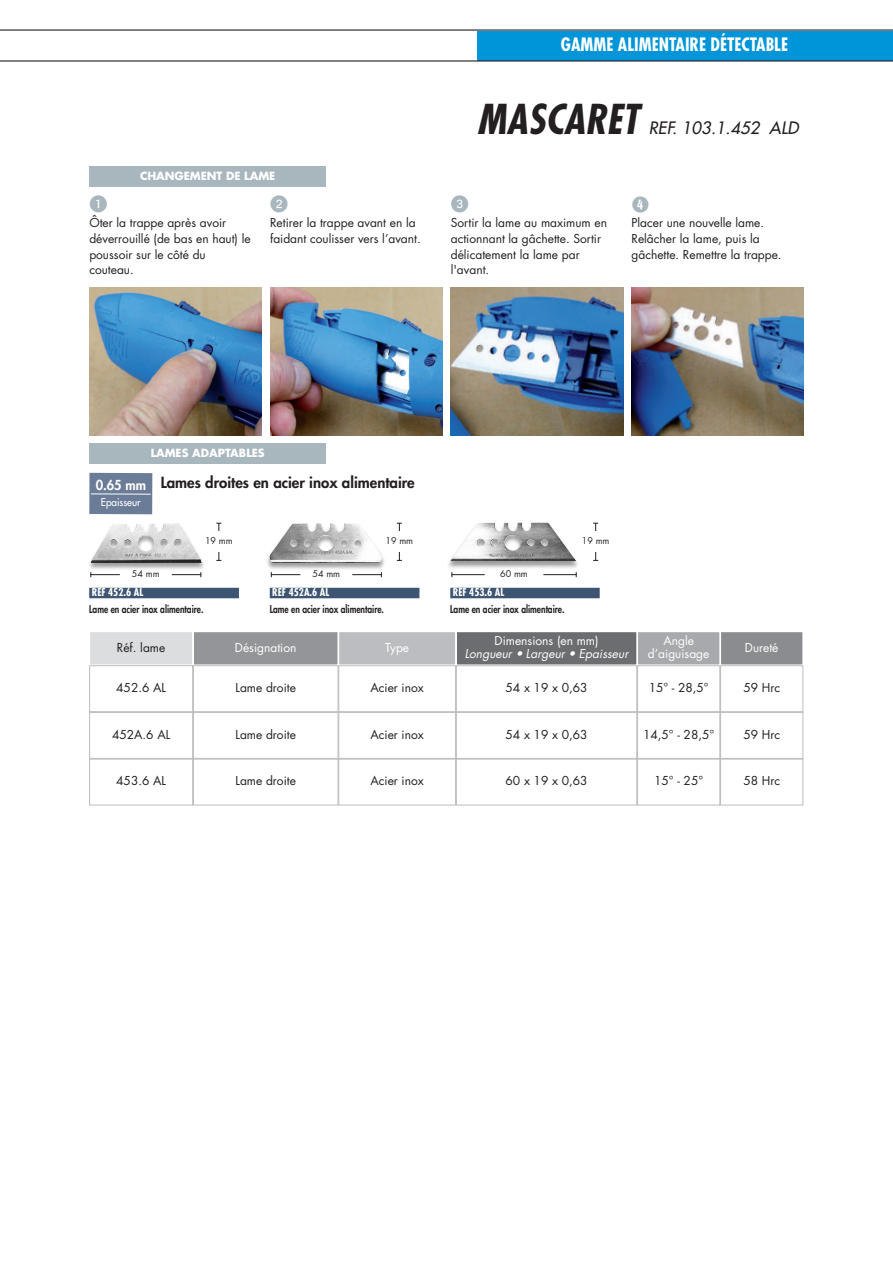
<style>
.page{position:relative;width:893px;height:1263px;background:#fff}
.page>*{position:absolute;margin:0;border:0;box-sizing:border-box;transform-origin:0 0}
.t1{font:italic 700 condensed 40.05px "Futura";letter-spacing:.005em;color:#231f20}
.t2{font:700 condensed 18px "Futura";color:#fff}
.t3{font:18px "Numerics P04";color:#a8b6be}
.t4{font:italic 16.65px "Futura";letter-spacing:.005em;color:#231f20}
.t5{font:800 15px "Futura";color:#231f20}
.t6{font:800 13.5px "Futura";color:#fff;scale:.95 1}
.t7{font:12px/15.8px "Futura";color:#231f20}
.t8{font:12px/13.2px "Futura";color:#fff;text-align:center}
.t9{font:italic 12px "Futura";letter-spacing:.005em;color:#fff}
.t10{font:700 10.95px "Futura";color:#fff}
.t11{font:800 10.5px "Futura";color:#231f20;scale:.8 1}
.t12{font:700 condensed 10.5px "Futura";color:#fff}
.t13{font:10.5px "Futura";letter-spacing:-.005em;color:#fff;scale:.95 1}
.t14{font:9px "Futura";color:#231f20}
</style>
<div class="page">
<div style="left:477px;top:31px;width:416px;height:29px;background:#0095d9"></div>
<div style="left:89px;top:166px;width:237px;height:21px;background:#a8b6be"></div>
<div style="left:89px;top:444px;width:237px;height:20px;background:#a8b6be"></div>
<hr style="left:0;top:29px;width:893px;height:2px;background:#231f20">
<hr style="left:0;top:60px;width:893px;height:2px;background:#231f20">
<div style="left:90px;top:632px;width:102px;height:33px;background:#dcdddf"></div>
<div style="left:89px;top:631px;width:104px;height:34px;border:1px solid #fff"></div>
<div style="left:194px;top:632px;width:144px;height:33px;background:#939598"></div>
<div style="left:193px;top:631px;width:145px;height:34px;border:1px solid #fff"></div>
<div style="left:339px;top:632px;width:116px;height:33px;background:#bcbdc0"></div>
<div style="left:338px;top:631px;width:118px;height:34px;border:1px solid #fff"></div>
<div style="left:457px;top:632px;width:179px;height:33px;background:#6c6d70"></div>
<div style="left:456px;top:631px;width:181px;height:34px;border:1px solid #fff"></div>
<div style="left:638px;top:632px;width:81px;height:33px;background:#a8a9ad"></div>
<div style="left:637px;top:631px;width:83px;height:34px;border:1px solid #fff"></div>
<div style="left:721px;top:632px;width:81px;height:33px;background:#8a8c8f"></div>
<div style="left:720px;top:631px;width:83px;height:34px;border:1px solid #fff"></div>
<div style="left:89px;top:665px;width:104px;height:47px;border:1px solid #bcbdc0"></div>
<div style="left:193px;top:665px;width:145px;height:47px;border:1px solid #bcbdc0"></div>
<div style="left:338px;top:665px;width:118px;height:47px;border:1px solid #bcbdc0"></div>
<div style="left:456px;top:665px;width:181px;height:47px;border:1px solid #bcbdc0"></div>
<div style="left:637px;top:665px;width:83px;height:47px;border:1px solid #bcbdc0"></div>
<div style="left:720px;top:665px;width:83px;height:47px;border:1px solid #bcbdc0"></div>
<div style="left:89px;top:712px;width:104px;height:47px;border:1px solid #bcbdc0"></div>
<div style="left:193px;top:712px;width:145px;height:47px;border:1px solid #bcbdc0"></div>
<div style="left:338px;top:712px;width:118px;height:47px;border:1px solid #bcbdc0"></div>
<div style="left:456px;top:712px;width:181px;height:47px;border:1px solid #bcbdc0"></div>
<div style="left:637px;top:712px;width:83px;height:47px;border:1px solid #bcbdc0"></div>
<div style="left:720px;top:712px;width:83px;height:47px;border:1px solid #bcbdc0"></div>
<div style="left:89px;top:759px;width:104px;height:46px;border:1px solid #bcbdc0"></div>
<div style="left:193px;top:759px;width:145px;height:46px;border:1px solid #bcbdc0"></div>
<div style="left:338px;top:759px;width:118px;height:46px;border:1px solid #bcbdc0"></div>
<div style="left:456px;top:759px;width:181px;height:46px;border:1px solid #bcbdc0"></div>
<div style="left:637px;top:759px;width:83px;height:46px;border:1px solid #bcbdc0"></div>
<div style="left:720px;top:759px;width:83px;height:46px;border:1px solid #bcbdc0"></div>
<div style="left:89px;top:473px;width:63px;height:41px;background:#6a7c97"></div>
<hr style="left:91px;top:493px;width:60px;height:2px;background:#fff">
<img style="left:270px;top:287px;width:172px;height:148px">
<img style="left:451px;top:287px;width:172px;height:148px">
<img style="left:631px;top:287px;width:173px;height:148px">
<img style="left:89px;top:287px;width:173px;height:148px">
<img style="left:89px;top:523px;width:115px;height:52px">
<img style="left:163px;top:523px;width:25px;height:16px">
<hr style="left:90px;top:574px;width:30px;height:1px;background:#231f20">
<svg style="left:172px;top:572px;width:29px;height:5px"></svg>
<div style="left:89px;top:588px;width:150px;height:10px;background:#3d5572"></div>
<svg style="left:216px;top:523px;width:5px;height:8px"></svg>
<svg style="left:216px;top:552px;width:5px;height:9px"></svg>
<div style="left:200px;top:531px;width:38px;height:21px;background:#fff"></div>
<img style="left:448px;top:522px;width:130px;height:52px">
<img style="left:450px;top:523px;width:127px;height:38px">
<hr style="left:451px;top:574px;width:34px;height:1px;background:#231f20">
<hr style="left:543px;top:574px;width:34px;height:1px;background:#231f20">
<div style="left:450px;top:588px;width:150px;height:10px;background:#3d5572"></div>
<svg style="left:593px;top:523px;width:5px;height:8px"></svg>
<svg style="left:593px;top:552px;width:5px;height:9px"></svg>
<div style="left:577px;top:531px;width:37px;height:21px;background:#fff"></div>
<img style="left:267px;top:523px;width:118px;height:52px">
<img style="left:316px;top:523px;width:25px;height:9px">
<svg style="left:271px;top:572px;width:29px;height:5px"></svg>
<hr style="left:352px;top:574px;width:30px;height:1px;background:#231f20">
<div style="left:270px;top:588px;width:149px;height:10px;background:#3d5572"></div>
<svg style="left:397px;top:523px;width:5px;height:8px"></svg>
<svg style="left:397px;top:552px;width:5px;height:9px"></svg>
<div style="left:381px;top:531px;width:37px;height:21px;background:#fff"></div>
<h2 class="t2" style="left:561px;top:36px;width:229px">GAMME ALIMENTAIRE DÉTECTABLE</h2>
<p class="t10" style="left:140px;top:171px;width:137px">CHANGEMENT DE LAME</p>
<h2 class="t3" style="left:89px;top:193px;width:20px">1</h2>
<p class="t7" style="left:89px;top:216px;width:163px">Ôter la trappe après avoir déverrouillé (de bas en haut) le poussoir sur le côté du couteau.</p>
<h2 class="t3" style="left:270px;top:193px;width:20px">2</h2>
<p class="t7" style="left:270px;top:216px;width:152px">Retirer la trappe avant en la faidant coulisser vers l’avant.</p>
<h1 class="t1" style="left:477px;top:101px;width:163px">MASCARET</h1>
<h3 class="t4" style="left:649px;top:119px;width:151px">REF. 103.1.452 ALD</h3>
<h2 class="t3" style="left:451px;top:193px;width:20px">3</h2>
<p class="t7" style="left:451px;top:216px;width:158px">Sortir la lame au maximum en actionnant la gâchette. Sortir délicatement la lame par l'avant.</p>
<h2 class="t3" style="left:632px;top:193px;width:20px">R</h2>
<p class="t7" style="left:631px;top:216px;width:152px">Placer une nouvelle lame.<br>Relâcher la lame, puis la gâchette. Remettre la trappe.</p>
<p class="t10" style="left:151px;top:448px;width:115px">LAMES ADAPTABLES</p>
<p class="t6" style="left:96px;top:479px;width:54px">0.65 mm</p>
<p class="t13" style="left:101px;top:496px;width:44px">Epaisseur</p>
<p class="t5" style="left:161px;top:475px;width:256px">Lames droites en acier inox alimentaire</p>
<p class="t14" style="left:205px;top:537px;width:29px">19 mm</p>
<p class="t14" style="left:386px;top:537px;width:29px">19 mm</p>
<p class="t14" style="left:132px;top:570px;width:29px">54 mm</p>
<p class="t12" style="left:92px;top:588px;width:53px">REF 452.6 AL</p>
<p class="t11" style="left:89px;top:604px;width:144px">Lame en acier inox alimentaire.</p>
<p class="t14" style="left:312px;top:570px;width:29px">54 mm</p>
<p class="t12" style="left:272px;top:588px;width:59px">REF 452A.6 AL</p>
<p class="t11" style="left:270px;top:604px;width:144px">Lame en acier inox alimentaire.</p>
<p class="t7" style="left:117px;top:640px;width:50px">Réf. lame</p>
<p class="t8" style="left:235px;top:642px;width:63px">Désignation</p>
<p class="t8" style="left:385px;top:642px;width:26px">Type</p>
<p class="t14" style="left:500px;top:570px;width:29px">60 mm</p>
<p class="t12" style="left:453px;top:588px;width:53px">REF 453.6 AL</p>
<p class="t11" style="left:450px;top:604px;width:144px">Lame en acier inox alimentaire.</p>
<p class="t14" style="left:582px;top:537px;width:29px">19 mm</p>
<p class="t8" style="left:495px;top:635px;width:106px">Dimensions (en mm)</p>
<p class="t9" style="left:465px;top:648px;width:165px">Longueur • Largeur • Epaisseur</p>
<p class="t8" style="left:648px;top:635px;width:63px">Angle d’aiguisage</p>
<p class="t8" style="left:745px;top:642px;width:35px">Dureté</p>
<p class="t7" style="left:116px;top:681px;width:51px">452.6 AL</p>
<p class="t7" style="left:235px;top:681px;width:62px">Lame droite</p>
<p class="t7" style="left:370px;top:681px;width:55px">Acier inox</p>
<p class="t7" style="left:506px;top:681px;width:84px">54 x 19 x 0,63</p>
<p class="t7" style="left:649px;top:681px;width:62px">15° - 28,5°</p>
<p class="t7" style="left:743px;top:681px;width:38px">59 Hrc</p>
<p class="t7" style="left:112px;top:727px;width:60px">452A.6 AL</p>
<p class="t7" style="left:235px;top:727px;width:62px">Lame droite</p>
<p class="t7" style="left:370px;top:727px;width:55px">Acier inox</p>
<p class="t7" style="left:506px;top:727px;width:84px">54 x 19 x 0,63</p>
<p class="t7" style="left:643px;top:727px;width:73px">14,5° - 28,5°</p>
<p class="t7" style="left:743px;top:727px;width:38px">59 Hrc</p>
<p class="t7" style="left:116px;top:774px;width:51px">453.6 AL</p>
<p class="t7" style="left:235px;top:774px;width:62px">Lame droite</p>
<p class="t7" style="left:370px;top:774px;width:55px">Acier inox</p>
<p class="t7" style="left:506px;top:774px;width:84px">60 x 19 x 0,63</p>
<p class="t7" style="left:654px;top:774px;width:50px">15° - 25°</p>
<p class="t7" style="left:743px;top:774px;width:38px">58 Hrc</p>
</div>
